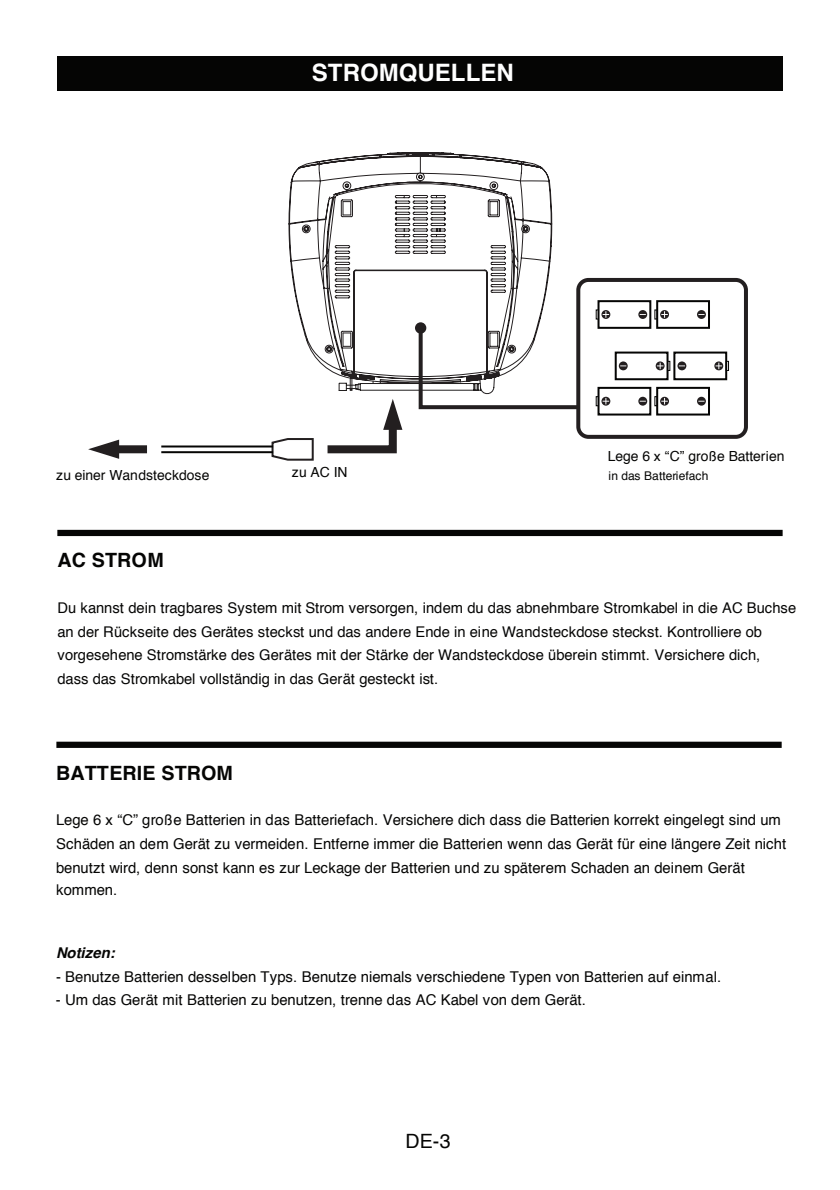
<style>
.page{position:relative;width:840px;height:1190px;background:#fff}
.page>*{position:absolute;margin:0;border:0;box-sizing:border-box;transform-origin:0 0}
.t1{font:700 24px "Helvetica";color:#fff}
.t2{font:700 19.6px "Helvetica";letter-spacing:.01em;color:#050504}
.t3{font:19.6px "Helvetica";color:#050504}
.t4{font:14.8px/23.8px "Helvetica";letter-spacing:-.005em;color:#050504}
.t5{font:italic 700 14.8px "Helvetica";letter-spacing:-.005em;color:#050504}
.t6{font:14px "Helvetica";letter-spacing:-.005em;color:#050504}
.t7{font:12px "Helvetica";letter-spacing:.005em;color:#050504}
</style>
<div class="page">
<div style="left:57px;top:530px;width:726px;height:6px;background:#050504"></div>
<div style="left:56px;top:742px;width:726px;height:6px;background:#050504"></div>
<div style="left:57px;top:56px;width:725px;height:35px;background:#050504"></div>
<svg style="left:288px;top:152px;width:264px;height:175px"></svg>
<svg style="left:379px;top:155px;width:3px;height:4px"></svg>
<hr style="left:354px;top:272px;width:1px;height:102px;background:#231f20">
<hr style="left:353px;top:272px;width:1px;height:102px;background:#231f20">
<svg style="left:350px;top:201px;width:3px;height:15px"></svg>
<svg style="left:341px;top:201px;width:3px;height:15px"></svg>
<hr style="left:161px;top:451px;width:112px;height:2px;background:#050504">
<hr style="left:161px;top:446px;width:112px;height:2px;background:#050504">
<div style="left:109px;top:445px;width:38px;height:8px;background:#231f20"></div>
<svg style="left:88px;top:440px;width:31px;height:19px"></svg>
<svg style="left:271px;top:327px;width:305px;height:134px"></svg>
<div style="left:576px;top:278px;width:172px;height:161px;border:4px solid #231f20;border-radius:10px"></div>
<div style="left:415px;top:322px;width:11px;height:12px;background:#231f20;border-radius:50%"></div>
<div style="left:656px;top:300px;width:54px;height:29px;border:2px solid #050504"></div>
<div style="left:654px;top:309px;width:4px;height:11px;border:1px solid #050504"></div>
<svg style="left:697px;top:310px;width:9px;height:9px"></svg>
<svg style="left:660px;top:310px;width:9px;height:9px"></svg>
<div style="left:598px;top:300px;width:53px;height:29px;border:2px solid #050504"></div>
<svg style="left:638px;top:310px;width:9px;height:9px"></svg>
<svg style="left:596px;top:309px;width:14px;height:11px"></svg>
<div style="left:656px;top:387px;width:54px;height:29px;border:2px solid #050504"></div>
<div style="left:654px;top:396px;width:4px;height:10px;border:1px solid #050504"></div>
<svg style="left:697px;top:397px;width:9px;height:9px"></svg>
<svg style="left:660px;top:397px;width:9px;height:9px"></svg>
<div style="left:598px;top:387px;width:53px;height:29px;border:2px solid #050504"></div>
<svg style="left:638px;top:397px;width:9px;height:9px"></svg>
<svg style="left:596px;top:396px;width:14px;height:10px"></svg>
<div style="left:615px;top:352px;width:54px;height:28px;border:2px solid #050504"></div>
<svg style="left:619px;top:361px;width:9px;height:9px"></svg>
<svg style="left:656px;top:361px;width:14px;height:10px"></svg>
<div style="left:673px;top:352px;width:54px;height:28px;border:2px solid #050504"></div>
<svg style="left:677px;top:361px;width:9px;height:9px"></svg>
<svg style="left:714px;top:361px;width:15px;height:10px"></svg>
<h1 class="t1" style="left:312px;top:53px;width:203px">STROMQUELLEN</h1>
<p class="t6" style="left:56px;top:464px;width:155px">zu einer Wandsteckdose</p>
<h2 class="t2" style="left:58px;top:545px;width:108px">AC STROM</h2>
<p class="t6" style="left:292px;top:461px;width:57px">zu AC IN</p>
<p class="t6" style="left:608px;top:445px;width:178px">Lege 6 x “C” große Batterien</p>
<p class="t7" style="left:609px;top:466px;width:101px">in das Batteriefach</p>
<p class="t4" style="left:57px;top:596px;width:740px">Du kannst dein tragbares System mit Strom versorgen, indem du das abnehmbare Stromkabel in die AC Buchse an der Rückseite des Gerätes steckst und das andere Ende in eine Wandsteckdose steckst. Kontrolliere ob vorgesehene Stromstärke des Gerätes mit der Stärke der Wandsteckdose überein stimmt. Versichere dich,<br>dass das Stromkabel vollständig in das Gerät gesteckt ist.</p>
<h2 class="t2" style="left:56px;top:757px;width:178px">BATTERIE STROM</h2>
<p class="t4" style="left:56px;top:809px;width:732px">Lege 6 x “C” große Batterien in das Batteriefach. Versichere dich dass die Batterien korrekt eingelegt sind um<br>Schäden an dem Gerät zu vermeiden. Entferne immer die Batterien wenn das Gerät für eine längere Zeit nicht benutzt wird, denn sonst kann es zur Leckage der Batterien und zu späterem Schaden an deinem Gerät</p>
<p class="t4" style="left:56px;top:879px;width:63px">kommen.</p>
<p class="t5" style="left:56px;top:941px;width:60px">Notizen:</p>
<p class="t4" style="left:56px;top:965px;width:667px">- Benutze Batterien desselben Typs. Benutze niemals verschiedene Typen von Batterien auf einmal.</p>
<p class="t4" style="left:56px;top:989px;width:532px">- Um das Gerät mit Batterien zu benutzen, trenne das AC Kabel von dem Gerät.</p>
<h2 class="t3" style="left:406px;top:1126px;width:47px">DE-3</h2>
</div>
